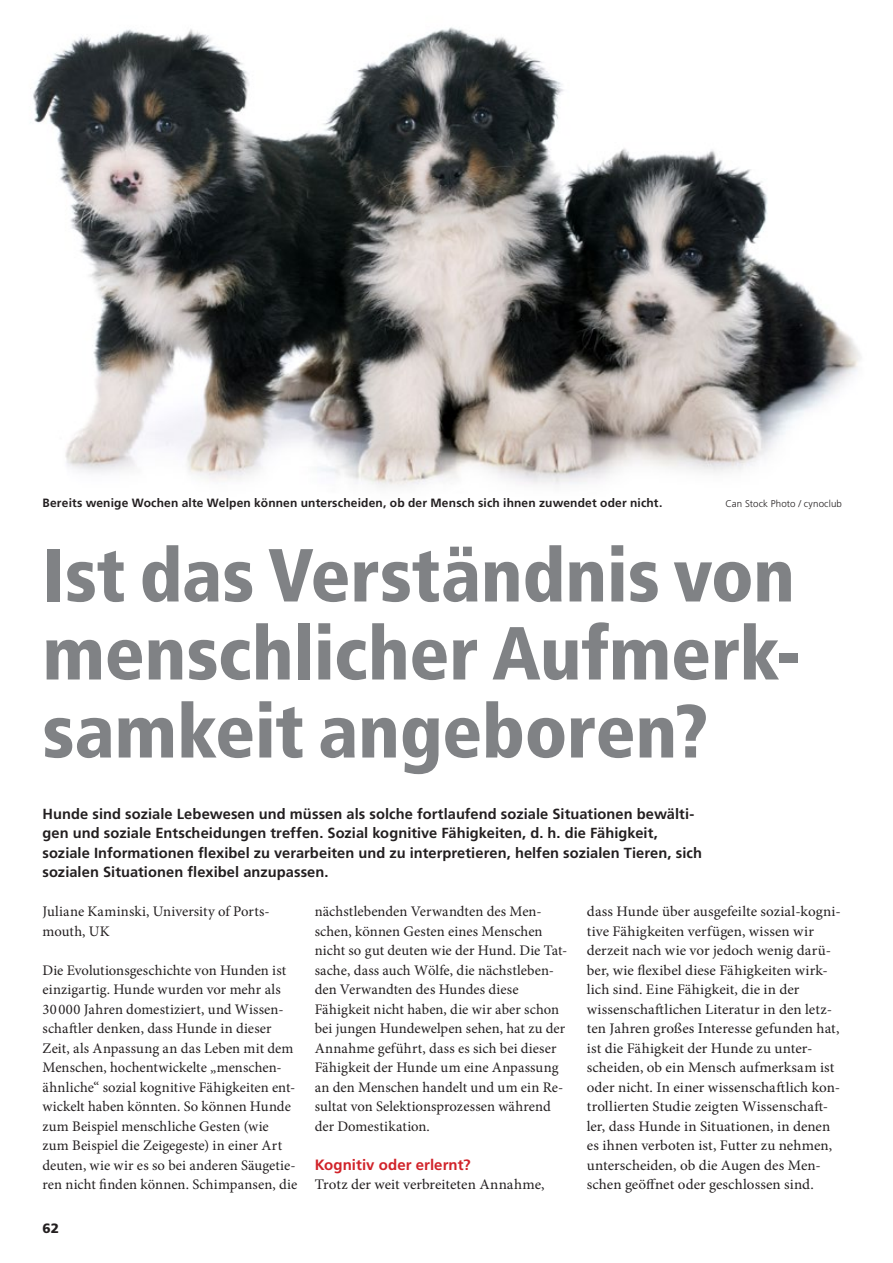
<style>
.page{position:relative;width:893px;height:1263px;background:#fff}
.page>*{position:absolute;margin:0;border:0;box-sizing:border-box;transform-origin:0 0}
.t1{font:900 condensed 75px/78px "Frutiger LT Std";letter-spacing:-.005em;color:#808285;text-align:justify}
.t2{font:700 15px "Frutiger LT Std";letter-spacing:.005em;color:#d1232a}
.t3{font:14.7px/19.5px "Minion Pro";letter-spacing:.005em;color:#231f20}
.t4{font:700 14.7px/19.5px "Frutiger LT Std";letter-spacing:.005em;color:#231f20}
.t5{font:900 13.5px "Frutiger LT Std";color:#231f20}
.t6{font:700 12px "Frutiger LT Std";letter-spacing:.015em;color:#231f20}
.t7{font:300 9.75px "Frutiger LT Std";letter-spacing:.01em;color:#231f20}
</style>
<div class="page">
<img style="left:33px;top:27px;width:828px;height:460px">
<p class="t6" style="left:43px;top:495px;width:621px">Bereits wenige Wochen alte Welpen können unterscheiden, ob der Mensch sich ihnen zuwendet oder nicht.</p>
<p class="t7" style="left:725px;top:498px;width:118px">Can Stock Photo / cynoclub</p>
<h1 class="t1" style="left:43px;top:536px;width:760px">Ist das Verständnis von menschlicher Aufmerk&shy;samkeit angeboren?</h1>
<p class="t4" style="left:43px;top:804px;width:661px">Hunde sind soziale Lebewesen und müssen als solche fortlaufend soziale Situationen bewälti&shy;gen und soziale Entscheidungen treffen. Sozial kognitive Fähigkeiten, d. h. die Fähigkeit, soziale Informationen flexibel zu verarbeiten und zu interpretieren, helfen sozialen Tieren, sich sozialen Situationen flexibel anzupassen.</p>
<p class="t3" style="left:43px;top:902px;width:229px">Juliane Kaminski, University of Ports&shy;mouth, UK</p>
<p class="t3" style="left:43px;top:960px;width:256px">Die Evolutionsgeschichte von Hunden ist einzigartig. Hunde wurden vor mehr als 30 000 Jahren domestiziert, und Wissen&shy;schaftler denken, dass Hunde in dieser Zeit, als Anpassung an das Leben mit dem Menschen, hochentwickelte „menschen&shy;ähnliche“ sozial kognitive Fähigkeiten ent&shy;wickelt haben könnten. So können Hunde zum Beispiel menschliche Gesten (wie zum Beispiel die Zeigegeste) in einer Art deuten, wie wir es so bei anderen Säugetie&shy;ren nicht finden können. Schimpansen, die</p>
<p class="t3" style="left:315px;top:902px;width:254px">nächstlebenden Verwandten des Men&shy;schen, können Gesten eines Menschen nicht so gut deuten wie der Hund. Die Tat&shy;sache, dass auch Wölfe, die nächstleben&shy;den Verwandten des Hundes diese Fähigkeit nicht haben, die wir aber schon bei jungen Hundewelpen sehen, hat zu der Annahme geführt, dass es sich bei dieser Fähigkeit der Hunde um eine Anpassung an den Menschen handelt und um ein Re&shy;sultat von Selektionsprozessen während der Domestikation.</p>
<p class="t2" style="left:315px;top:1156px;width:158px">Kognitiv oder erlernt?</p>
<p class="t3" style="left:315px;top:1175px;width:232px">Trotz der weit verbreiteten Annahme,</p>
<p class="t3" style="left:587px;top:902px;width:256px">dass Hunde über ausgefeilte sozial-kogni&shy;tive Fähigkeiten verfügen, wissen wir derzeit nach wie vor jedoch wenig darü&shy;ber, wie flexibel diese Fähigkeiten wirk&shy;lich sind. Eine Fähigkeit, die in der wissenschaftlichen Literatur in den letz&shy;ten Jahren großes Interesse gefunden hat, ist die Fähigkeit der Hunde zu unter&shy;scheiden, ob ein Mensch aufmerksam ist oder nicht. In einer wissenschaftlich kon&shy;trollierten Studie zeigten Wissenschaft&shy;ler, dass Hunde in Situationen, in denen es ihnen verboten ist, Futter zu nehmen, unterscheiden, ob die Augen des Men&shy;schen geöffnet oder geschlossen sind.</p>
<p class="t5" style="left:43px;top:1220px;width:18px">62</p>
</div>
